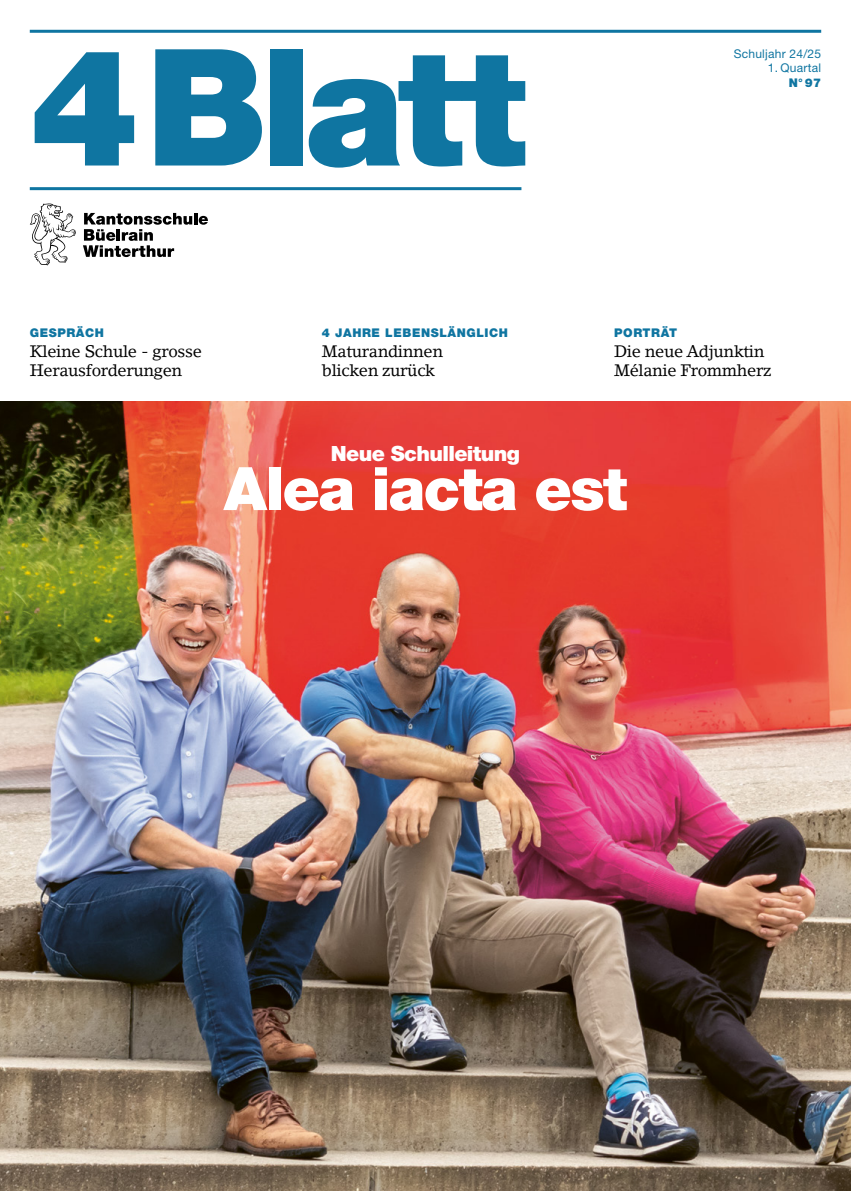
<style>
.page{position:relative;width:851px;height:1191px;background:#fff}
.page>*{position:absolute;margin:0;border:0;box-sizing:border-box;transform-origin:0 0}
.t1{font:900 162.6px "Helvetica Neue LT Std";letter-spacing:-.04em;color:#0f75a1}
.t2{font:900 60px "Helvetica Neue LT Std";letter-spacing:-.03em;color:#fff}
.t3{font:900 21px "Helvetica Neue LT Std";letter-spacing:-.03em;color:#fff}
.t4{font:16.5px/19.5px "Lino Letter Std";letter-spacing:-.02em;color:#000}
.t5{font:900 12px "Helvetica Neue LT Std";letter-spacing:.05em;color:#0f75a1}
.t6{font:12px "Helvetica Neue LT Std";letter-spacing:.02em;color:#0f75a1}
</style>
<div class="page">
<img style="left:0;top:402px;width:850px;height:789px">
<hr style="left:30px;top:30px;width:791px;height:3px;background:#0f75a1">
<hr style="left:30px;top:187px;width:491px;height:3px;background:#0f75a1">
<svg style="left:83px;top:213px;width:125px;height:44px"></svg>
<svg style="left:30px;top:203px;width:46px;height:62px"></svg>
<h1 class="t1" style="left:30px;top:10px;width:498px">4Blatt</h1>
<p class="t6" style="left:733px;top:46px;width:89px">Schuljahr 24/25</p>
<p class="t6" style="left:767px;top:61px;width:55px">1. Quartal</p>
<p class="t5" style="left:788px;top:75px;width:34px">N°97</p>
<p class="t5" style="left:30px;top:325px;width:76px">GESPRÄCH</p>
<p class="t4" style="left:30px;top:341px;width:174px">Kleine Schule - grosse<br>Herausforderungen</p>
<p class="t5" style="left:322px;top:325px;width:187px">4 JAHRE LEBENSLÄNGLICH</p>
<p class="t4" style="left:322px;top:341px;width:123px">Maturandinnen blicken zurück</p>
<p class="t5" style="left:614px;top:325px;width:65px">PORTRÄT</p>
<p class="t4" style="left:614px;top:341px;width:159px">Die neue Adjunktin<br>Mélanie Frommherz</p>
<p class="t3" style="left:331px;top:440px;width:191px">Neue Schulleitung</p>
<h2 class="t2" style="left:224px;top:453px;width:405px">Alea iacta est</h2>
</div>
